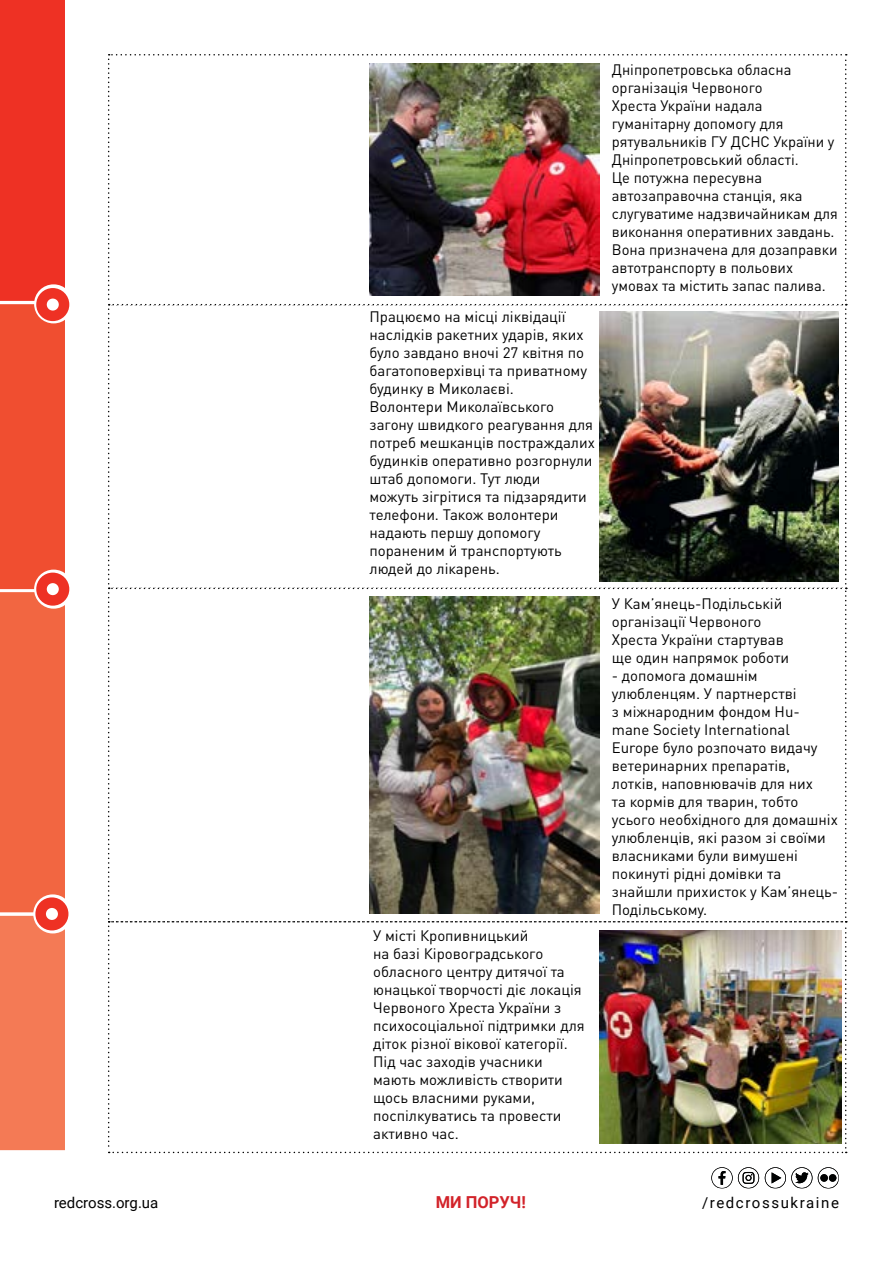
<style>
.page{position:relative;width:893px;height:1263px;background:#fff}
.page>*{position:absolute;margin:0;border:0;box-sizing:border-box;transform-origin:0 0}
.t1{font:700 16.5px "Roboto";color:#d2232a}
.t2{font:15px/18px "DIN Pro";color:#000}
.t3{font:15px "Roboto";letter-spacing:.095em;color:#000}
.t4{font:15px "Roboto";color:#000}
</style>
<div class="page">
<svg style="left:765px;top:1167px;width:47px;height:21px"></svg>
<svg style="left:818px;top:1167px;width:21px;height:21px"></svg>
<div style="left:820px;top:1174px;width:8px;height:8px;background:#000101;border-radius:50%"></div>
<div style="left:829px;top:1174px;width:7px;height:8px;background:#000101;border-radius:50%"></div>
<svg style="left:711px;top:1167px;width:48px;height:21px"></svg>
<svg style="left:0;top:0;width:65px;height:1151px;background:#f0573a"></svg>
<div style="left:34px;top:284px;width:39px;height:39px;border:16px solid #fff;border-radius:50%"></div>
<svg style="left:42px;top:293px;width:22px;height:23px"></svg>
<div style="left:36px;top:288px;width:33px;height:33px;border:10px solid #ee3124;border-radius:50%"></div>
<div style="left:34px;top:570px;width:39px;height:39px;border:16px solid #fff;border-radius:50%"></div>
<svg style="left:42px;top:578px;width:22px;height:22px"></svg>
<div style="left:36px;top:573px;width:33px;height:33px;border:10px solid #ee3124;border-radius:50%"></div>
<div style="left:33px;top:894px;width:39px;height:39px;border:16px solid #fff;border-radius:50%"></div>
<svg style="left:41px;top:903px;width:22px;height:22px"></svg>
<div style="left:35px;top:897px;width:33px;height:33px;border:10px solid #ee3124;border-radius:50%"></div>
<img style="left:108px;top:54px;width:739px;height:1099px">
<img style="left:599px;top:930px;width:243px;height:213px">
<p class="t2" style="left:369px;top:306px;width:227px">Працюємо на місці ліквідації наслідків ракетних ударів, яких було завдано вночі 27 квітня по багатоповерхівці та приватному будинку в Миколаєві.<br>Волонтери Миколаївського загону швидкого реагування для потреб мешканців постраждалих будинків оперативно розгорнули штаб допомоги. Тут люди<br>можуть зігрітися та підзарядити телефони. Також волонтери надають першу допомогу пораненим й транспортують людей до лікарень.</p>
<p class="t2" style="left:373px;top:925px;width:213px">У місті Кропивницький<br>на базі Кіровоградського обласного центру дитячої та юнацької творчості діє локація<br>Червоного Хреста України з психосоціальної підтримки для діток різної вікової категорії.<br>Під час заходів учасники мають можливість створити щось власними руками, поспілкуватись та провести активно час.</p>
<p class="t2" style="left:612px;top:60px;width:228px">Дніпропетровська обласна організація Червоного<br>Хреста України надала гуманітарну допомогу для рятувальників ГУ ДСНС України у<br>Дніпропетровський області.<br>Це потужна пересувна автозаправочна станція, яка слугуватиме надзвичайникам для виконання оперативних завдань.<br>Вона призначена для дозаправки автотранспорту в польових умовах та містить запас палива.</p>
<p class="t2" style="left:612px;top:593px;width:179px">У Кам’янець-Подільській організації Червоного<br>Хреста України стартував ще один напрямок роботи</p>
<p class="t2" style="left:612px;top:665px;width:228px">- допомога домашнім улюбленцям. У партнерстві<br>з міжнародним фондом Hu&shy;mane Society International<br>Europe було розпочато видачу ветеринарних препаратів, лотків, наповнювачів для них<br>та кормів для тварин, тобто усього необхідного для домашніх улюбленців, які разом зі своїми власниками були вимушені покинуті рідні домівки та знайшли прихисток у Кам’янець-<br>Подільському.</p>
<p class="t4" style="left:54px;top:1192px;width:106px">redcross.org.ua</p>
<p class="t1" style="left:436px;top:1191px;width:92px">МИ ПОРУЧ!</p>
<p class="t3" style="left:702px;top:1192px;width:138px">/redcrossukraine</p>
</div>
